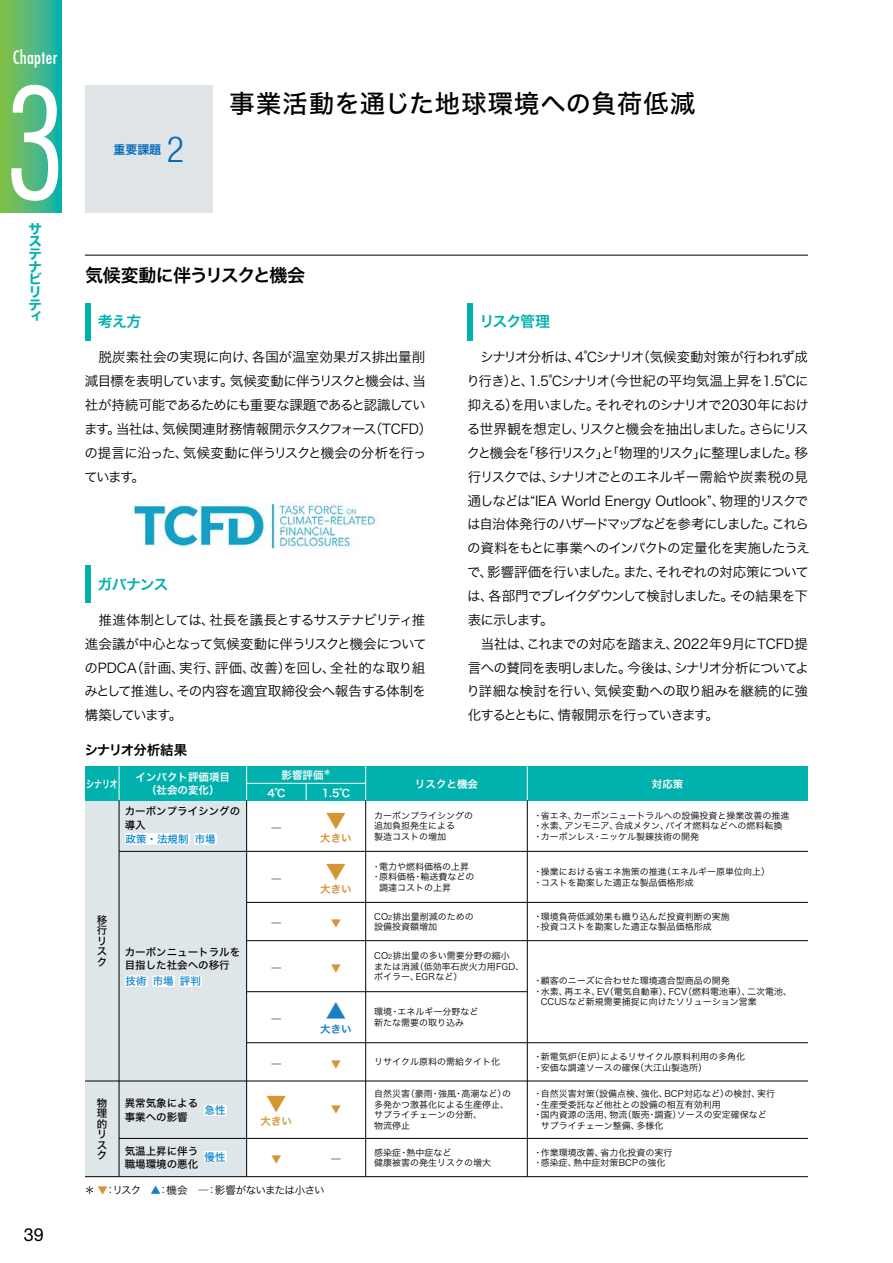
<style>
.page{position:relative;width:893px;height:1263px;background:#fff}
.page>*{position:absolute;margin:0;border:0;box-sizing:border-box;transform-origin:0 0}
.t1{font:300 condensed 150px "Futura Std";color:#fff}
.t2{font:300 condensed 36px "Helvetica Neue LT Std";color:#0068b7}
.t3{font:25.2px "Hira Kaku Std N W5";letter-spacing:.035em;color:#000}
.t4{font:21px "Hira Kaku Std N W6";color:#d59533}
.t5{font:21px "Hira Kaku Std N W6";color:#187fc4}
.t6{font:18px "Hira Kaku Std N W6";letter-spacing:-.06em;color:#000}
.t7{font:condensed 18px "Futura Std";letter-spacing:.02em;color:#fff}
.t8{font:18px "Helvetica Neue LT Std";color:#000}
.t9{font:15px "Hira Kaku Std N W6";letter-spacing:-.06em;color:#00b1ae}
.t10{font:13.5px/23.9px "Hira Kaku Std N W3";letter-spacing:-.045em;color:#000}
.t11{font:13.5px "Hira Kaku Std N W6";letter-spacing:-.055em;color:#000}
.t12{font:13.5px/12.8px "Hira Kaku Std N W7";color:#00b1ae}
.t13{font:12px "Hira Kaku Std N W6";color:#0068b7}
.t14{font:10.5px/10.5px "Hira Kaku Std N W5";color:#000}
.t15{font:10.5px/13.5px "Hira Kaku Std N W6";color:#fff;text-align:center}
.t16{font:10.5px "Hira Kaku Std N W3";letter-spacing:-.065em;color:#000}
.t17{font:10.5px "Hira Kaku Std N W5";color:#0081cc}
.t18{font:10.5px "Hira Kaku Std N W6";color:#d59533}
.t19{font:10.5px "Hira Kaku Std N W6";color:#fff;scale:.75 1}
.t20{font:10.5px "Hira Kaku Std N W6";color:#187fc4}
.t21{font:9px/10.5px "Hira Kaku Std N W3";color:#000}
.s1{font-size:6.3px}
.s2{color:#d59533}
.s3{color:#187fc4}
</style>
<div class="page">
<div style="left:85px;top:85px;width:128px;height:128px;background:#dfe4e7"></div>
<div style="left:85px;top:800px;width:162px;height:377px;background:#dfe6ea"></div>
<div style="left:85px;top:766px;width:723px;height:34px;background:#00b1ae"></div>
<hr style="left:119px;top:851px;width:689px;height:1px;background:#000">
<hr style="left:247px;top:783px;width:119px;height:1px;background:#fff">
<svg style="left:306px;top:783px;width:1px;height:17px"></svg>
<hr style="left:119px;top:766px;width:1px;height:34px;background:#fff">
<hr style="left:119px;top:800px;width:1px;height:377px;background:#000">
<hr style="left:246px;top:766px;width:1px;height:34px;background:#fff">
<hr style="left:246px;top:800px;width:1px;height:377px;background:#000">
<hr style="left:365px;top:766px;width:1px;height:34px;background:#fff">
<hr style="left:365px;top:800px;width:1px;height:377px;background:#000">
<hr style="left:527px;top:766px;width:1px;height:34px;background:#fff">
<hr style="left:527px;top:800px;width:1px;height:377px;background:#000">
<hr style="left:247px;top:902px;width:561px;height:1px;background:#000">
<hr style="left:247px;top:940px;width:561px;height:1px;background:#000">
<hr style="left:247px;top:1042px;width:561px;height:1px;background:#000">
<hr style="left:247px;top:991px;width:280px;height:1px;background:#000">
<hr style="left:85px;top:1081px;width:723px;height:1px;background:#000">
<hr style="left:85px;top:1176px;width:723px;height:1px;background:#000">
<hr style="left:119px;top:1138px;width:689px;height:1px;background:#000">
<div style="left:204px;top:1104px;width:23px;height:12px;background:#fff;border-radius:2px"></div>
<div style="left:125px;top:833px;width:65px;height:12px;background:#fff;border-radius:2px"></div>
<div style="left:194px;top:833px;width:23px;height:12px;background:#fff;border-radius:2px"></div>
<div style="left:125px;top:975px;width:23px;height:12px;background:#fff;border-radius:2px"></div>
<div style="left:152px;top:975px;width:23px;height:12px;background:#fff;border-radius:2px"></div>
<div style="left:179px;top:975px;width:23px;height:12px;background:#fff;border-radius:2px"></div>
<div style="left:204px;top:1151px;width:23px;height:11px;background:#fff;border-radius:2px"></div>
<img style="left:133px;top:502px;width:243px;height:47px">
<hr style="left:85px;top:255px;width:723px;height:1px;background:#000">
<div style="left:85px;top:303px;width:5px;height:38px;background:#00b1ae"></div>
<div style="left:85px;top:565px;width:5px;height:38px;background:#00b1ae"></div>
<div style="left:468px;top:303px;width:5px;height:38px;background:#00b1ae"></div>
<svg style="left:0;top:0;width:62px;height:213px;background:#4fb87a"></svg>
<h3 class="t7" style="left:13px;top:46px;width:46px">Chapter</h3>
<h1 class="t1" style="left:4px;top:55px;width:64px">3</h1>
<p class="t12" style="left:29px;top:223px;width:15px">サステナビリテ</p>
<p class="t12" style="left:29px;top:310px;width:14px">ィ</p>
<h3 class="t8" style="left:24px;top:1224px;width:22px">39</h3>
<p class="t13" style="left:114px;top:140px;width:49px">重要課題</p>
<h2 class="t2" style="left:167px;top:128px;width:19px">2</h2>
<h3 class="t3" style="left:230px;top:84px;width:467px">事業活動を通じた地球環境への負荷低減</h3>
<h3 class="t6" style="left:85px;top:261px;width:222px">気候変動に伴うリスクと機会</h3>
<p class="t9" style="left:98px;top:310px;width:45px">考え方</p>
<p class="t10" style="left:84px;top:345px;width:350px;text-indent:14px">脱炭素社会の実現に向け、各国が温室効果ガス排出量削減目標を表明しています。気候変動に伴うリスクと機会は、当社が持続可能であるためにも重要な課題であると認識しています。当社は、気候関連財務情報開示タスクフォース（TCFD）の提言に沿った、気候変動に伴うリスクと機会の分析を行っています。</p>
<p class="t9" style="left:97px;top:572px;width:72px">ガバナンス</p>
<p class="t10" style="left:84px;top:608px;width:344px;text-align:justify;text-indent:14px">推進体制としては、社長を議長とするサステナビリティ推進会議が中心となって気候変動に伴うリスクと機会についてのPDCA（計画、実行、評価、改善）を回し、全社的な取り組みとして推進し、その内容を適宜取締役会へ報告する体制を構築しています。</p>
<p class="t11" style="left:84px;top:740px;width:104px">シナリオ分析結果</p>
<p class="t9" style="left:479px;top:310px;width:72px">リスク管理</p>
<p class="t10" style="left:466px;top:345px;width:345px;text-indent:14px">シナリオ分析は、4℃シナリオ（気候変動対策が行われず成り行き）と、1.5℃シナリオ（今世紀の平均気温上昇を1.5℃に抑える）を用いました。それぞれのシナリオで2030年における世界観を想定し、リスクと機会を抽出しました。さらにリスクと機会を「移行リスク」と「物理的リスク」に整理しました。移行リスクでは、シナリオごとのエネルギー需給や炭素税の見通しなどは“IEA World Energy Outlook”、物理的リスクでは自治体発行のハザードマップなどを参考にしました。これらの資料をもとに事業へのインパクトの定量化を実施したうえで、影響評価を行いました。また、それぞれの対応策については、各部門でブレイクダウンして検討しました。その結果を下表に示します。</p>
<p class="t10" style="left:466px;top:632px;width:344px;text-align:justify;text-indent:14px">当社は、これまでの対応を踏まえ、2022年9月にTCFD提言への賛同を表明しました。今後は、シナリオ分析についてより詳細な検討を行い、気候変動への取り組みを継続的に強化するとともに、情報開示を行っていきます。</p>
<p class="t19" style="left:86px;top:775px;width:43px">シナリオ</p>
<p class="t15" style="left:136px;top:770px;width:96px">インパクト評価項目（社会の変化）</p>
<p class="t14" style="left:125px;top:804px;width:117px;line-height:13.5px">カーボンプライシングの導入</p>
<p class="t17" style="left:126px;top:831px;width:92px">政策・法規制市場</p>
<p class="t14" style="left:97px;top:914px;width:12px">移行リスク</p>
<p class="t14" style="left:125px;top:945px;width:117px;line-height:13.5px">カーボンニュートラルを目指した社会への移行</p>
<p class="t17" style="left:126px;top:973px;width:77px">技術市場評判</p>
<p class="t15" style="left:281px;top:768px;width:51px">影響評価<sup>＊</sup></p>
<p class="t15" style="left:267px;top:786px;width:19px">4℃</p>
<p class="t15" style="left:322px;top:786px;width:30px">1.5℃</p>
<p class="t16" style="left:271px;top:820px;width:12px">―</p>
<h3 class="t4" style="left:325px;top:804px;width:22px">▼</h3>
<p class="t18" style="left:320px;top:829px;width:33px">大きい</p>
<p class="t15" style="left:415px;top:777px;width:64px">リスクと機会</p>
<p class="t21" style="left:374px;top:810px;width:100px">カーボンプライシングの追加負担発生による<br>製造コストの増加</p>
<p class="t15" style="left:652px;top:777px;width:33px">対応策</p>
<p class="t21" style="left:533px;top:810px;width:257px">・省エネ、カーボンニュートラルへの設備投資と操業改善の推進・水素、アンモニア、合成メタン、バイオ燃料などへの燃料転換・カーボンレス・ニッケル製錬技術の開発</p>
<p class="t16" style="left:271px;top:871px;width:12px">―</p>
<p class="t16" style="left:271px;top:915px;width:12px">―</p>
<p class="t16" style="left:271px;top:960px;width:12px">―</p>
<p class="t16" style="left:271px;top:1011px;width:12px">―</p>
<p class="t16" style="left:271px;top:1056px;width:12px">―</p>
<p class="t21" style="left:372px;top:861px;width:99px">・電力や燃料価格の上昇</p>
<p class="t21" style="left:372px;top:871px;width:104px">・原料価格・輸送費などの</p>
<p class="t21" style="left:379px;top:882px;width:73px">調達コストの上昇</p>
<h3 class="t4" style="left:325px;top:855px;width:22px">▼</h3>
<p class="t18" style="left:320px;top:881px;width:33px">大きい</p>
<p class="t21" style="left:533px;top:866px;width:238px">・操業における省エネ施策の推進（エネルギー原単位向上）・コストを勘案した適正な製品価格形成</p>
<p class="t21" style="left:533px;top:911px;width:198px">・環境負荷低減効果も織り込んだ投資判断の実施</p>
<p class="t21" style="left:374px;top:911px;width:101px">CO<span class="s1">2</span>排出量削減のための設備投資額増加</p>
<p class="t18" style="left:331px;top:915px;width:12px">▼</p>
<p class="t21" style="left:533px;top:921px;width:180px">・投資コストを勘案した適正な製品価格形成</p>
<p class="t18" style="left:331px;top:960px;width:12px">▼</p>
<h3 class="t5" style="left:325px;top:995px;width:22px">▲</h3>
<p class="t20" style="left:320px;top:1021px;width:33px">大きい</p>
<p class="t21" style="left:374px;top:950px;width:151px">CO<span class="s1">2</span>排出量の多い需要分野の縮小<br>または消滅（低効率石炭火力用FGD、ボイラー、EGRなど）</p>
<p class="t21" style="left:374px;top:1007px;width:106px">環境・エネルギー分野など新たな需要の取り込み</p>
<p class="t21" style="left:533px;top:975px;width:198px">・顧客のニーズに合わせた環境適合型商品の開発</p>
<p class="t21" style="left:533px;top:986px;width:260px">・水素、再エネ、EV（電気自動車）、FCV（燃料電池車）、二次電池、</p>
<p class="t21" style="left:541px;top:996px;width:218px">CCUSなど新規需要捕捉に向けたソリューション営業</p>
<p class="t21" style="left:533px;top:1051px;width:213px">・新電気炉（E炉）によるリサイクル原料利用の多角化</p>
<p class="t21" style="left:374px;top:1056px;width:127px">リサイクル原料の需給タイト化</p>
<p class="t18" style="left:331px;top:1055px;width:12px">▼</p>
<p class="t21" style="left:533px;top:1062px;width:175px">・安価な調達ソースの確保（大江山製造所）</p>
<p class="t14" style="left:97px;top:1097px;width:12px">物理的リスク</p>
<p class="t14" style="left:125px;top:1096px;width:75px;line-height:13.5px">異常気象による事業への影響</p>
<h3 class="t4" style="left:266px;top:1087px;width:22px">▼</h3>
<p class="t17" style="left:205px;top:1102px;width:22px">急性</p>
<p class="t18" style="left:261px;top:1113px;width:33px">大きい</p>
<p class="t14" style="left:125px;top:1144px;width:75px;line-height:13.5px">気温上昇に伴う職場環境の悪化</p>
<p class="t17" style="left:205px;top:1148px;width:22px">慢性</p>
<p class="t18" style="left:271px;top:1151px;width:12px">▼</p>
<p class="t18" style="left:331px;top:1101px;width:12px">▼</p>
<p class="t21" style="left:374px;top:1089px;width:138px">自然災害（豪雨・強風・高潮など）の多発かつ激甚化による生産停止、サプライチェーンの分断、<br>物流停止</p>
<p class="t21" style="left:533px;top:1089px;width:243px">・自然災害対策（設備点検、強化、BCP対応など）の検討、実行</p>
<p class="t21" style="left:533px;top:1099px;width:189px">・生産受委託など他社との設備の相互有効利用</p>
<p class="t21" style="left:533px;top:1110px;width:235px">・国内資源の活用、物流（販売･調査）ソースの安定確保など</p>
<p class="t21" style="left:541px;top:1120px;width:124px">サプライチェーン整備、多様化</p>
<p class="t21" style="left:533px;top:1147px;width:140px">・作業環境改善、省力化投資の実行</p>
<p class="t21" style="left:374px;top:1147px;width:118px">感染症・熱中症など<br>健康被害の発生リスクの増大</p>
<p class="t16" style="left:331px;top:1151px;width:12px">―</p>
<p class="t21" style="left:533px;top:1157px;width:133px">・感染症、熱中症対策BCPの強化</p>
<p class="t16" style="left:84px;top:1182px;width:242px">＊ <span class="s2">▼</span>：リスク　<span class="s3">▲</span>：機会　―：影響がないまたは小さい</p>
</div>
